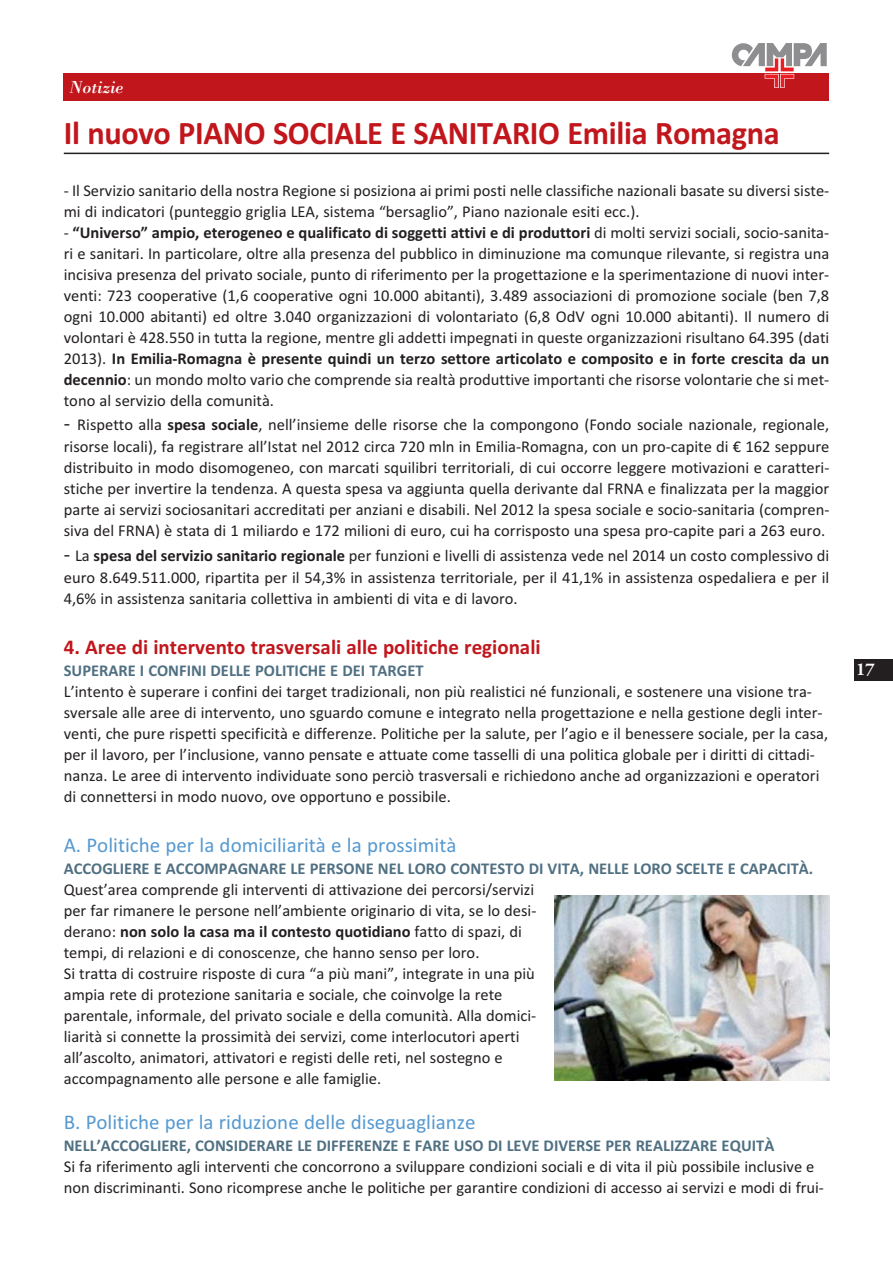
<style>
.page{position:relative;width:893px;height:1263px;background:#fff}
.page>*{position:absolute;margin:0;border:0;box-sizing:border-box;transform-origin:0 0}
.t1{font:33px "Calibri Bold OTF";letter-spacing:-.01em;color:#c1161c}
.t2{font:21px "Calibri";color:#5699d0}
.t3{font:700 21px "Calibri";color:#c1161c}
.t4{font:italic 18px "Bodoni Std";color:#fff}
.t5{font:700 18px "Adobe Garamond Pro";color:#fff}
.t6{font:16.5px/21px "Calibri";color:#231f20}
.t7{font:700 16.5px "Calibri";color:#507082}
.s1{font-weight:700}
.s2{font-size:21px}
</style>
<div class="page">
<div style="left:64px;top:73px;width:765px;height:27px;background:#c1161c"></div>
<svg style="left:732px;top:43px;width:95px;height:45px"></svg>
<div style="left:855px;top:659px;width:38px;height:21px;background:#231f20"></div>
<hr style="left:64px;top:153px;width:765px;height:1px;background:#231f20">
<img style="left:554px;top:896px;width:275px;height:184px">
<p class="t4" style="left:70px;top:80px;width:55px">Notizie</p>
<h1 class="t1" style="left:64px;top:121px;width:717px">Il nuovo PIANO SOCIALE E SANITARIO Emilia Romagna</h1>
<p class="t6" style="left:64px;top:181px;width:767px">- Il Servizio sanitario della nostra Regione si posiziona ai primi posti nelle classifiche nazionali basate su diversi siste&shy;mi di indicatori (punteggio griglia LEA, sistema “bersaglio”, Piano nazionale esiti ecc.).</p>
<p class="t6" style="left:64px;top:223px;width:767px;text-align:justify">- <span class="s1">“Universo” ampio, eterogeneo e qualificato di soggetti attivi e di produttori</span> di molti servizi sociali, socio-sanita&shy;ri e sanitari. In particolare, oltre alla presenza del pubblico in diminuzione ma comunque rilevante, si registra una incisiva presenza del privato sociale, punto di riferimento per la progettazione e la sperimentazione di nuovi inter&shy;venti: 723 cooperative (1,6 cooperative ogni 10.000 abitanti), 3.489 associazioni di promozione sociale (ben 7,8 ogni 10.000 abitanti) ed oltre 3.040 organizzazioni di volontariato (6,8 OdV ogni 10.000 abitanti). Il numero di volontari è 428.550 in tutta la regione, mentre gli addetti impegnati in queste organizzazioni risultano 64.395 (dati 2013). <span class="s1">In Emilia-Romagna è presente quindi un terzo settore articolato e composito e in forte crescita da un decennio</span>: un mondo molto vario che comprende sia realtà produttive importanti che risorse volontarie che si met&shy;tono al servizio della comunità.</p>
<p class="t6" style="left:64px;top:416px;width:767px;text-align:justify"><span class="s2">-</span> Rispetto alla <span class="s1">spesa sociale</span>, nell’insieme delle risorse che la compongono (Fondo sociale nazionale, regionale, risorse locali), fa registrare all’Istat nel 2012 circa 720 mln in Emilia-Romagna, con un pro-capite di € 162 seppure distribuito in modo disomogeneo, con marcati squilibri territoriali, di cui occorre leggere motivazioni e caratteri&shy;stiche per invertire la tendenza. A questa spesa va aggiunta quella derivante dal FRNA e finalizzata per la maggior parte ai servizi sociosanitari accreditati per anziani e disabili. Nel 2012 la spesa sociale e socio-sanitaria (compren&shy;siva del FRNA) è stata di 1 miliardo e 172 milioni di euro, cui ha corrisposto una spesa pro-capite pari a 263 euro.</p>
<p class="t6" style="left:64px;top:546px;width:767px;line-height:21.6px;text-align:justify"><span class="s2">-</span> La <span class="s1">spesa del servizio sanitario regionale</span> per funzioni e livelli di assistenza vede nel 2014 un costo complessivo di euro 8.649.511.000, ripartita per il 54,3% in assistenza territoriale, per il 41,1% in assistenza ospedaliera e per il 4,6% in assistenza sanitaria collettiva in ambienti di vita e di lavoro.</p>
<p class="t3" style="left:64px;top:639px;width:478px">4. Aree di intervento trasversali alle politiche regionali</p>
<p class="t7" style="left:64px;top:665px;width:361px">SUPERARE I CONFINI DELLE POLITICHE E DEI TARGET</p>
<p class="t6" style="left:64px;top:682px;width:766px">L’intento è superare i confini dei target tradizionali, non più realistici né funzionali, e sostenere una visione tra&shy;sversale alle aree di intervento, uno sguardo comune e integrato nella progettazione e nella gestione degli inter&shy;venti, che pure rispetti specificità e differenze. Politiche per la salute, per l’agio e il benessere sociale, per la casa, per il lavoro, per l’inclusione, vanno pensate e attuate come tasselli di una politica globale per i diritti di cittadi&shy;nanza. Le aree di intervento individuate sono perciò trasversali e richiedono anche ad organizzazioni e operatori di connettersi in modo nuovo, ove opportuno e possibile.</p>
<p class="t2" style="left:64px;top:837px;width:394px">A. Politiche per la domiciliarità e la prossimità</p>
<p class="t7" style="left:64px;top:863px;width:751px">ACCOGLIERE E ACCOMPAGNARE LE PERSONE NEL LORO CONTESTO DI VITA, NELLE LORO SCELTE E CAPACITÀ.</p>
<p class="t6" style="left:64px;top:880px;width:474px">Quest’area comprende gli interventi di attivazione dei percorsi/servizi per far rimanere le persone nell’ambiente originario di vita, se lo desi&shy;derano: <span class="s1">non solo la casa ma il contesto quotidiano</span> fatto di spazi, di tempi, di relazioni e di conoscenze, che hanno senso per loro.<br>Si tratta di costruire risposte di cura “a più mani”, integrate in una più ampia rete di protezione sanitaria e sociale, che coinvolge la rete parentale, informale, del privato sociale e della comunità. Alla domici&shy;liarità si connette la prossimità dei servizi, come interlocutori aperti all’ascolto, animatori, attivatori e registi delle reti, nel sostegno e accompagnamento alle persone e alle famiglie.</p>
<p class="t2" style="left:64px;top:1115px;width:413px">B. Politiche per la riduzione delle diseguaglianze</p>
<p class="t7" style="left:64px;top:1140px;width:712px">NELL’ACCOGLIERE, CONSIDERARE LE DIFFERENZE E FARE USO DI LEVE DIVERSE PER REALIZZARE EQUITÀ</p>
<p class="t6" style="left:64px;top:1158px;width:762px">Si fa riferimento agli interventi che concorrono a sviluppare condizioni sociali e di vita il più possibile inclusive e non discriminanti. Sono ricomprese anche le politiche per garantire condizioni di accesso ai servizi e modi di frui-</p>
<p class="t5" style="left:856px;top:658px;width:20px">17</p>
</div>
